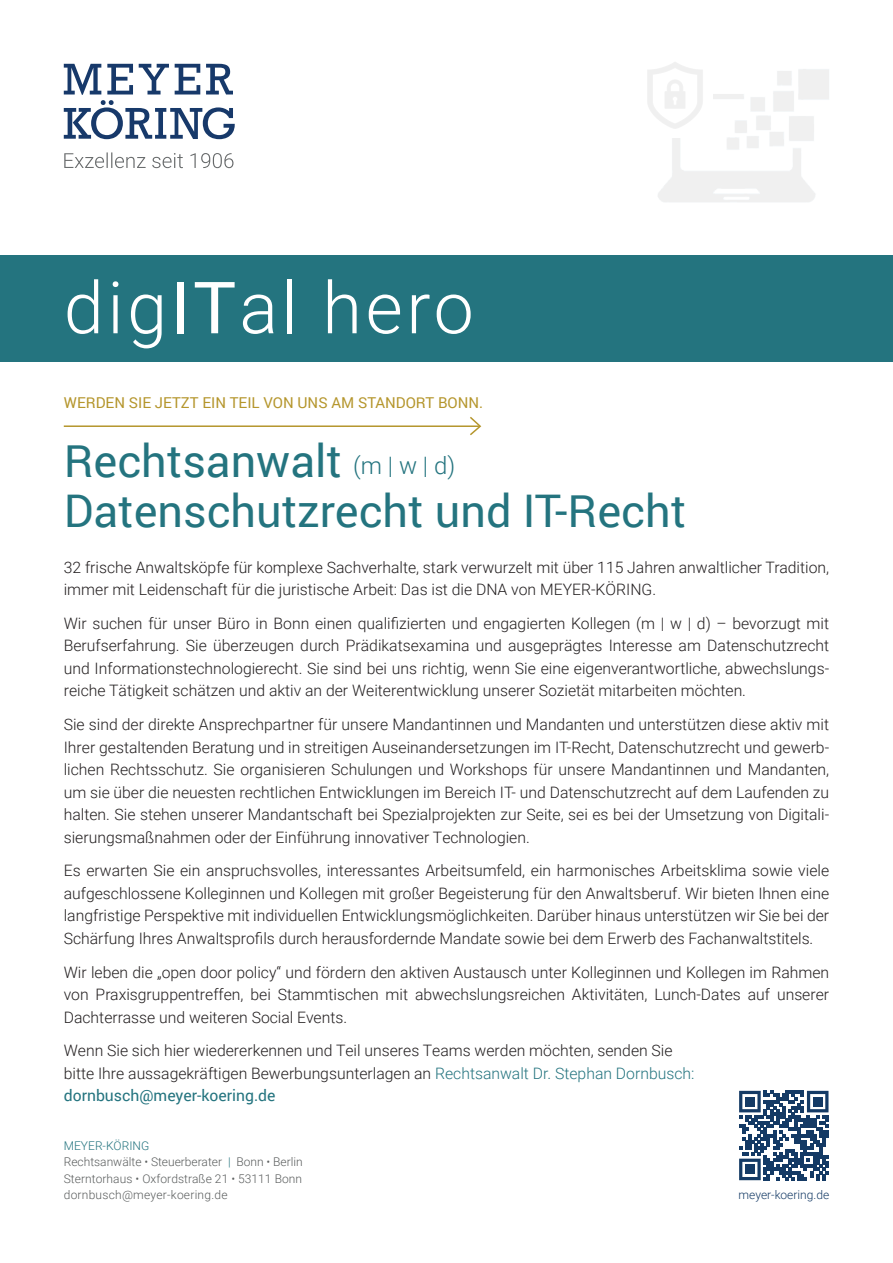
<style>
.page{position:relative;width:893px;height:1263px;background:#fff}
.page>*{position:absolute;margin:0;border:0;box-sizing:border-box;transform-origin:0 0}
.t1{font:300 72px "Roboto";letter-spacing:.05em;color:#fff}
.t2{font:45px "Roboto";color:#24747f}
.t3{font:300 15.75px/22.5px "Roboto";color:#231f20;text-align:justify}
.t4{font:15.75px "Roboto";color:#24747f}
.t5{font:15px "Roboto";color:#b5962d}
.t6{font:300 12px "Roboto";letter-spacing:.005em;color:#5b5e5e}
.t7{font:300 12px "Roboto";color:#5a5d5d}
.t8{font:300 12px "Roboto";color:#143a65}
.t9{font:300 12px "Roboto";color:#24747f}
.s1{font-weight:400}
.s2{font-weight:300;font-size:24px}
.s3{color:#24747f}
.s4{font-weight:100;color:#5b5e5e}
.s5{font-weight:100}
</style>
<div class="page">
<svg style="left:64px;top:64px;width:171px;height:75px"></svg>
<svg style="left:64px;top:152px;width:169px;height:16px"></svg>
<svg style="left:739px;top:1091px;width:89px;height:89px"></svg>
<div style="left:745px;top:1097px;width:9px;height:9px;background:#143a65"></div>
<div style="left:813px;top:1097px;width:9px;height:9px;background:#143a65"></div>
<div style="left:745px;top:1165px;width:9px;height:9px;background:#143a65"></div>
<div style="left:0;top:255px;width:893px;height:106px;background:#24747f"></div>
<hr style="left:64px;top:425px;width:415px;height:2px;background:#b5962d">
<svg style="left:468px;top:416px;width:14px;height:20px"></svg>
<p class="t1" style="left:64px;top:257px;width:412px">dig<span class="s1">IT</span>al hero</p>
<p class="t5" style="left:64px;top:392px;width:421px">WERDEN SIE JETZT EIN TEIL VON UNS AM STANDORT BONN.</p>
<p class="t2" style="left:64px;top:430px;width:393px">Rechtsanwalt <span class="s2">(m | w | d)</span></p>
<p class="t2" style="left:64px;top:479px;width:624px">Datenschutzrecht und IT-Recht</p>
<p class="t3" style="left:64px;top:555px;width:767px">32 frische Anwaltsköpfe für komplexe Sachverhalte, stark verwurzelt mit über 115 Jahren anwaltlicher Tradition, immer mit Leidenschaft für die juristische Arbeit: Das ist die DNA von MEYER-KÖRING.</p>
<p class="t3" style="left:64px;top:611px;width:767px">Wir suchen für unser Büro in Bonn einen qualifizierten und engagierten Kollegen (m | w | d) – bevorzugt mit Berufserfahrung. Sie überzeugen durch Prädikatsexamina und ausgeprägtes Interesse am Datenschutzrecht und Informationstechnologierecht. Sie sind bei uns richtig, wenn Sie eine eigenverantwortliche, abwechslungs&shy;reiche Tätigkeit schätzen und aktiv an der Weiterentwicklung unserer Sozietät mitarbeiten möchten.</p>
<p class="t3" style="left:64px;top:713px;width:767px">Sie sind der direkte Ansprechpartner für unsere Mandantinnen und Mandanten und unterstützen diese aktiv mit Ihrer gestaltenden Beratung und in streitigen Auseinandersetzungen im IT-Recht, Datenschutzrecht und gewerb&shy;lichen Rechtsschutz. Sie organisieren Schulungen und Workshops für unsere Mandantinnen und Mandanten, um sie über die neuesten rechtlichen Entwicklungen im Bereich IT- und Datenschutzrecht auf dem Laufenden zu halten. Sie stehen unserer Mandantschaft bei Spezialprojekten zur Seite, sei es bei der Umsetzung von Digitali&shy;sierungsmaßnahmen oder der Einführung innovativer Technologien.</p>
<p class="t3" style="left:64px;top:859px;width:767px">Es erwarten Sie ein anspruchsvolles, interessantes Arbeitsumfeld, ein harmonisches Arbeitsklima sowie viele aufgeschlossene Kolleginnen und Kollegen mit großer Begeisterung für den Anwaltsberuf. Wir bieten Ihnen eine langfristige Perspektive mit individuellen Entwicklungsmöglichkeiten. Darüber hinaus unterstützen wir Sie bei der Schärfung Ihres Anwaltsprofils durch herausfordernde Mandate sowie bei dem Erwerb des Fachanwaltstitels.</p>
<p class="t3" style="left:64px;top:960px;width:767px">Wir leben die „open door policy“ und fördern den aktiven Austausch unter Kolleginnen und Kollegen im Rahmen von Praxisgruppentreffen, bei Stammtischen mit abwechslungsreichen Aktivitäten, Lunch-Dates auf unserer Dachterrasse und weiteren Social Events.</p>
<p class="t3" style="left:64px;top:1039px;width:610px">Wenn Sie sich hier wiedererkennen und Teil unseres Teams werden möchten, senden Sie</p>
<p class="t3" style="left:64px;top:1061px;width:632px">bitte Ihre aussagekräftigen Bewerbungsunterlagen an <span class="s3">Rechtsanwalt Dr. Stephan Dornbusch:</span></p>
<p class="t4" style="left:64px;top:1085px;width:213px">dornbusch@meyer-koering.de</p>
<p class="t9" style="left:64px;top:1137px;width:87px">MEYER-KÖRING</p>
<p class="t7" style="left:64px;top:1153px;width:240px">Rechtsanwälte <span class="s4">•</span> Steuerberater <span class="s3">|</span> Bonn <span class="s4">•</span> Berlin</p>
<p class="t6" style="left:64px;top:1170px;width:240px">Sterntorhaus <span class="s5">•</span> Oxfordstraße 21 <span class="s5">•</span> 53111 Bonn</p>
<p class="t6" style="left:64px;top:1186px;width:165px">dornbusch@meyer-koering.de</p>
<p class="t8" style="left:738px;top:1186px;width:92px">meyer-koering.de</p>
</div>
